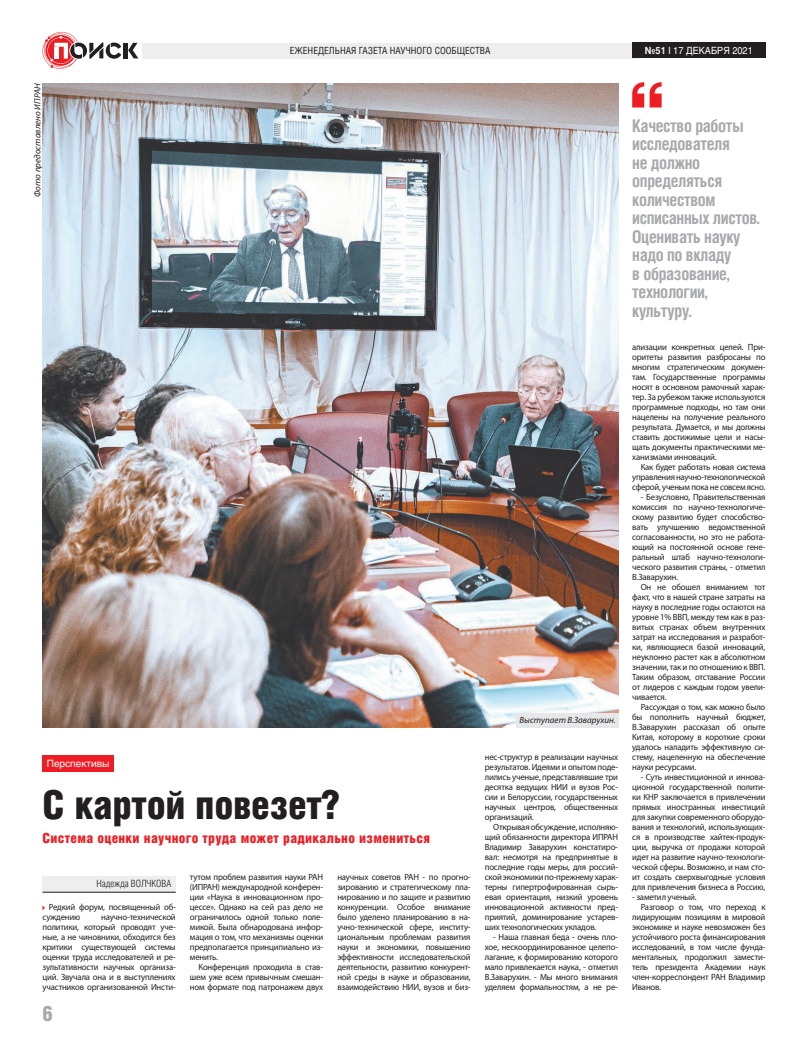
<style>
.page{position:relative;width:808px;height:1049px;background:#fff}
.page>*{position:absolute;margin:0;border:0;box-sizing:border-box;transform-origin:0 0}
.t1{font:40px "Helios Cond Black C";letter-spacing:-.01em;color:#231f20}
.t2{font:21.1px "Helios Cond Black C";color:#a8a9ad}
.t3{font:700 17.5px/18.5px "Helios Cond C";letter-spacing:-.02em;color:#a8a9ad;scale:.96 1}
.t4{font:14px "Helios Cond Black C";letter-spacing:.02em;color:#ee1d23}
.t5{font:10px "Helios Cond Light C";color:#231f20}
.t6{font:10px "Helios C";color:#fff}
.t7{font:9.8px "Helios Cond C";color:#231f20}
.t8{font:9.8px "Helios C";color:#fff;scale:.93 1}
.t9{font:9px/10px "Myriad Pro";letter-spacing:-.02em;color:#231f20;text-align:justify}
.t10{font:italic 9px "Myriad Pro";color:#231f20}
.s1{font-weight:700}
.s2{font-weight:700;color:#f2f3f4}
</style>
<div class="page">
<hr style="left:124px;top:43px;width:4px;height:15px;background:#231f20">
<svg style="left:128px;top:43px;width:10px;height:15px"></svg>
<svg style="left:43px;top:32px;width:78px;height:37px"></svg>
<div style="left:142px;top:43px;width:496px;height:16px;background:#eeeeef"></div>
<div style="left:632px;top:43px;width:133px;height:15px;background:#231f20"></div>
<img style="left:43px;top:84px;width:575px;height:643px">
<svg style="left:632px;top:82px;width:30px;height:25px"></svg>
<div style="left:43px;top:756px;width:71px;height:16px;background:#ee1d23"></div>
<div style="left:43px;top:876px;width:133px;height:16px;background:#eeeeef"></div>
<hr style="left:43px;top:892px;width:133px;height:1px;background:#231f20">
<div style="left:516px;top:713px;width:102px;height:14px;background:#e6e7e9"></div>
<p class="t10" style="left:32px;top:197px;width:115px;rotate:-90deg">Фото предоставлено ИПРАН</p>
<p class="t7" style="left:290px;top:45px;width:202px">ЕЖЕНЕДЕЛЬНАЯ ГАЗЕТА НАУЧНОГО СООБЩЕСТВА</p>
<p class="t8" style="left:645px;top:44px;width:118px"><span class="s1">№</span><span class="s2">51</span> I 17 ДЕКАБРЯ 2021</p>
<h3 class="t3" style="left:632px;top:116px;width:134px">Качество работы исследователя<br>не должно определяться количеством исписанных листов.<br>Оценивать науку надо по вкладу<br>в образование, технологии, культуру.</h3>
<p class="t6" style="left:47px;top:757px;width:64px">Перспективы</p>
<h1 class="t1" style="left:43px;top:781px;width:300px">С картой повезет?</h1>
<h3 class="t4" style="left:43px;top:830px;width:389px">Система оценки научного труда может радикально измениться</h3>
<p class="t5" style="left:97px;top:878px;width:76px">Надежда ВОЛЧКОВА</p>
<p class="t9" style="left:43px;top:902px;width:135px;text-indent:6px">Редкий форум, посвященный об&shy;суждению</p>
<p class="t9" style="left:43px;top:912px;width:135px;text-indent:59px">научно-технической политики, который проводят уче&shy;ные, а не чиновники, обходится без критики существующей системы оценки труда исследователей и ре&shy;зультативности научных организа&shy;ций. Звучала она и в выступлениях участников организованной Инсти-</p>
<h2 class="t2" style="left:43px;top:1001px;width:12px">6</h2>
<p class="t9" style="left:190px;top:872px;width:135px">тутом проблем развития науки РАН (ИПРАН) международной конферен&shy;ции «Наука в инновационном про&shy;цессе». Однако на сей раз дело не ограничилось одной только поле&shy;микой. Была обнародована инфор&shy;мация о том, что механизмы оценки предполагается принципиально из&shy;менить.</p>
<p class="t9" style="left:190px;top:962px;width:135px;text-indent:9px">Конференция проходила в став&shy;шем уже всем привычным смешан&shy;ном формате под патронажем двух</p>
<p class="t9" style="left:337px;top:872px;width:135px">научных советов РАН - по прогно&shy;зированию и стратегическому пла&shy;нированию и по защите и развитию конкуренции. Особое внимание было уделено планированию в на&shy;учно-технической сфере, институ&shy;циональным проблемам развития науки и экономики, повышению эффективности исследовательской деятельности, развитию конкурент&shy;ной среды в науке и образовании, взаимодействию НИИ, вузов и биз-</p>
<p class="t10" style="left:519px;top:714px;width:98px">Выступает В.Заварухин.</p>
<p class="t9" style="left:485px;top:752px;width:135px">нес-структур в реализации научных результатов. Идеями и опытом поде&shy;лились ученые, представлявшие три десятка ведущих НИИ и вузов Рос&shy;сии и Белоруссии, государственных научных центров, общественных организаций.</p>
<p class="t9" style="left:485px;top:822px;width:135px;text-indent:9px">Открывая обсуждение, исполняю&shy;щий обязанности директора ИПРАН Владимир Заварухин констатиро&shy;вал: несмотря на предпринятые в последние годы меры, для россий&shy;ской экономики по-прежнему харак&shy;терны гипертрофированная сырь&shy;евая ориентация, низкий уровень инновационной активности пред&shy;приятий, доминирование устарев&shy;ших технологических укладов.</p>
<p class="t9" style="left:485px;top:932px;width:135px;text-indent:9px">- Наша главная беда - очень пло&shy;хое, нескоординированное целепо&shy;лагание, к формированию которого мало привлекается наука, - отметил В.Заварухин. - Мы много внимания уделяем формальностям, а не ре-</p>
<p class="t9" style="left:632px;top:342px;width:135px">ализации конкретных целей. При&shy;оритеты развития разбросаны по многим стратегическим докумен&shy;там. Государственные программы носят в основном рамочный харак&shy;тер. За рубежом также используются программные подходы, но там они нацелены на получение реального результата. Думается, и мы должны ставить достижимые цели и насы&shy;щать документы практическими ме&shy;ханизмами инноваций.</p>
<p class="t9" style="left:632px;top:462px;width:135px;text-indent:9px">Как будет работать новая система управления научно-технологической сферой, ученым пока не совсем ясно.</p>
<p class="t9" style="left:632px;top:492px;width:135px;text-indent:9px">- Безусловно, Правительственная комиссия по научно-технологиче&shy;скому развитию будет способство&shy;вать улучшению ведомственной согласованности, но это не работа&shy;ющий на постоянной основе гене&shy;ральный штаб научно-технологи&shy;ческого развития страны, - отметил В.Заварухин.</p>
<p class="t9" style="left:632px;top:582px;width:135px;text-indent:9px">Он не обошел вниманием тот факт, что в нашей стране затраты на науку в последние годы остаются на уровне 1% ВВП, между тем как в раз&shy;витых странах объем внутренних затрат на исследования и разработ&shy;ки, являющиеся базой инноваций, неуклонно растет как в абсолютном значении, так и по отношению к ВВП.<br>Таким образом, отставание России от лидеров с каждым годом увели&shy;чивается.</p>
<p class="t9" style="left:632px;top:702px;width:135px;text-indent:9px">Рассуждая о том, как можно было бы пополнить научный бюджет, В.Заварухин рассказал об опыте Китая, которому в короткие сроки удалось наладить эффективную си&shy;стему, нацеленную на обеспечение науки ресурсами.</p>
<p class="t9" style="left:632px;top:772px;width:135px;text-indent:9px">- Суть инвестиционной и иннова&shy;ционной государственной полити&shy;ки КНР заключается в привлечении прямых иностранных инвестиций для закупки современного оборудо&shy;вания и технологий, использующих&shy;ся в производстве хайтек-продук&shy;ции, выручка от продажи которой идет на развитие научно-технологи&shy;ческой сферы. Возможно, и нам сто&shy;ит создать сверхвыгодные условия для привлечения бизнеса в Россию,</p>
<p class="t9" style="left:632px;top:892px;width:66px">- заметил ученый.</p>
<p class="t9" style="left:641px;top:902px;width:126px">Разговор о том, что переход к</p>
<p class="t9" style="left:632px;top:912px;width:135px">лидирующим позициям в мировой</p>
<p class="t9" style="left:632px;top:922px;width:135px">экономике и науке невозможен без</p>
<p class="t9" style="left:632px;top:932px;width:135px">устойчивого роста финансирования</p>
<p class="t9" style="left:632px;top:942px;width:135px">исследований, в том числе фунда-</p>
<p class="t9" style="left:632px;top:952px;width:135px">ментальных, продолжил замести-</p>
<p class="t9" style="left:632px;top:962px;width:135px">тель президента Академии наук</p>
<p class="t9" style="left:632px;top:972px;width:135px">член-корреспондент РАН Владимир</p>
<p class="t9" style="left:632px;top:982px;width:31px">Иванов.</p>
</div>
